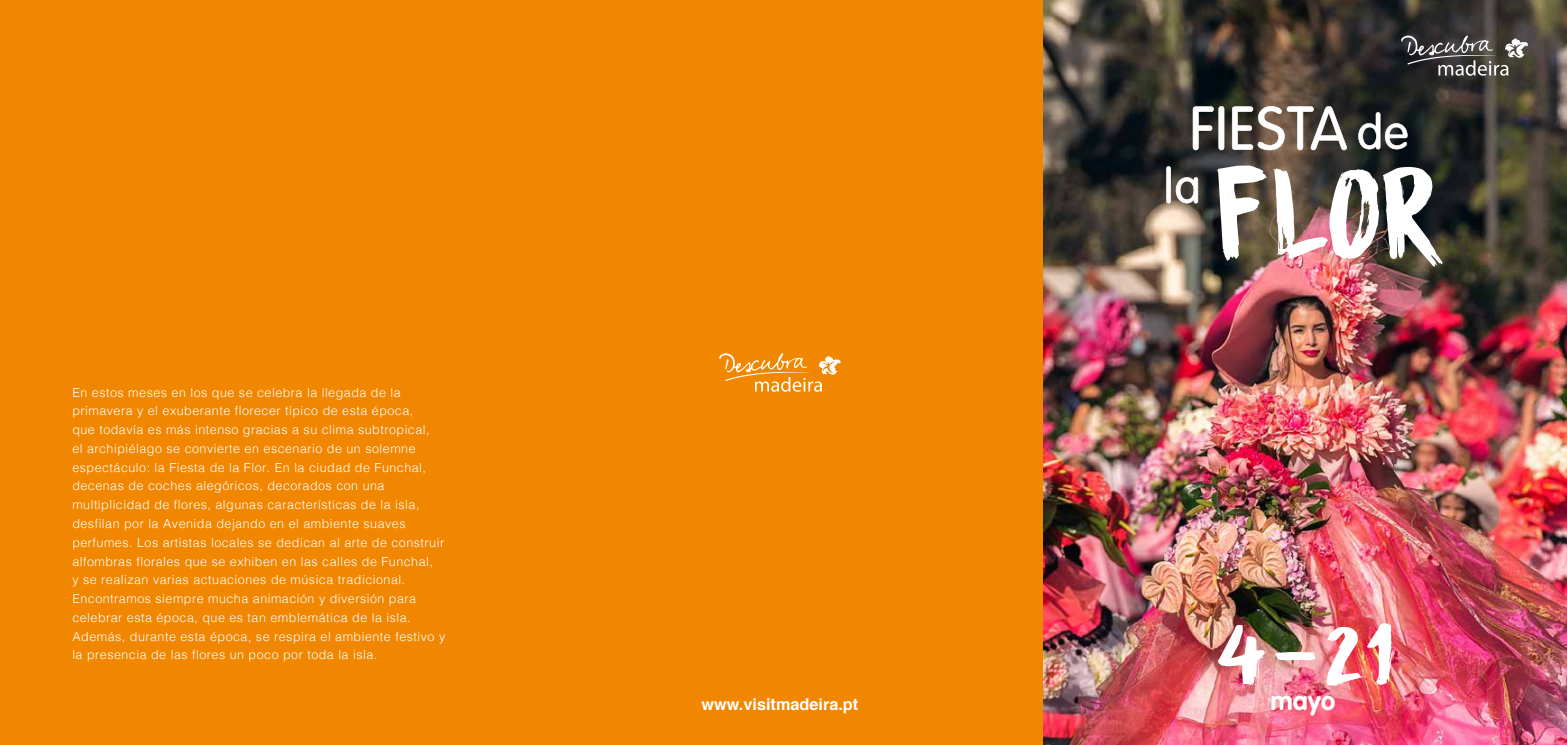
<style>
.page{position:relative;width:1567px;height:745px;background:#fff}
.page>*{position:absolute;margin:0;border:0;box-sizing:border-box;transform-origin:0 0}
.t1{font:74.38px "DK Sensory Overload";color:#fff}
.t2{font:700 26.25px "VAG Rounded LT";color:#fff}
.t3{font:700 16.25px "Helvetica";color:#fff}
.t4{font:300 12.5px/18.8px "Helvetica";letter-spacing:.04em;color:#fff}
</style>
<div class="page">
<img style="left:1042px;top:0;width:524px;height:744px">
<div style="left:0;top:0;width:1042px;height:744px;background:#f18700"></div>
<svg style="left:1192px;top:106px;width:32px;height:44px"></svg>
<svg style="left:1231px;top:106px;width:115px;height:44px"></svg>
<svg style="left:1216px;top:165px;width:50px;height:95px"></svg>
<img style="left:1272px;top:167px;width:170px;height:99px">
<svg style="left:1166px;top:166px;width:31px;height:37px"></svg>
<svg style="left:1357px;top:112px;width:50px;height:37px"></svg>
<svg style="left:1400px;top:35px;width:127px;height:41px;background:#5c5a58"></svg>
<svg style="left:719px;top:353px;width:121px;height:38px"></svg>
<p class="t4" style="left:72px;top:381px;width:374px">En estos meses en los que se celebra la llegada de la primavera y el exuberante florecer típico de esta época,<br>que todavía es más intenso gracias a su clima subtropical,<br>el archipiélago se convierte en escenario de un solemne espectáculo: la Fiesta de la Flor. En la ciudad de Funchal, decenas de coches alegóricos, decorados con una multiplicidad de flores, algunas características de la isla, desfilan por la Avenida dejando en el ambiente suaves perfumes. Los artistas locales se dedican al arte de construir alfombras florales que se exhiben en las calles de Funchal,<br>y se realizan varias actuaciones de música tradicional.<br>Encontramos siempre mucha animación y diversión para celebrar esta época, que es tan emblemática de la isla.<br>Además, durante esta época, se respira el ambiente festivo y la presencia de las flores un poco por toda la isla.</p>
<h3 class="t3" style="left:701px;top:690px;width:158px">www.visitmadeira.pt</h3>
<h1 class="t1" style="left:1214px;top:600px;width:181px">4-21</h1>
<h2 class="t2" style="left:1270px;top:684px;width:66px">mayo</h2>
</div>
